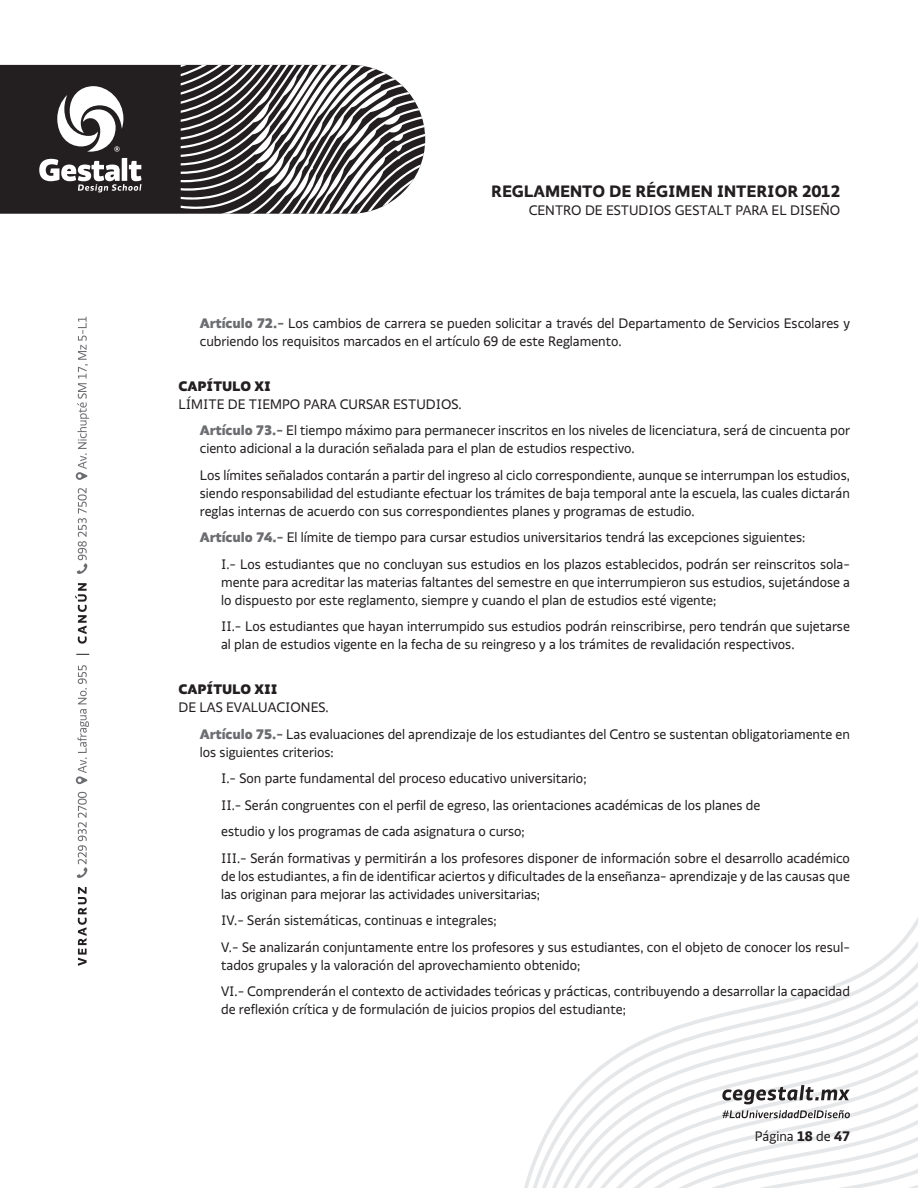
<style>
.page{position:relative;width:918px;height:1188px;background:#fff}
.page>*{position:absolute;margin:0;border:0;box-sizing:border-box;transform-origin:0 0}
.t1{font:700 18px "Gestalt Sans";color:#231f20}
.NUMERACIONES_DE_ARTÍ{font:15px/18px "Gestalt Sans";color:#231f20}
.ARTÍCULOS{font:15px/18px "Gestalt Sans";color:#231f20}
.TEXTO_BASE{font:15px "Gestalt Sans";color:#231f20}
.TEXTO_BASE-2{font:900 15px "Gestalt Sans";color:#231f20}
.s1{font-weight:900;color:#6c6d70}
.s2{font-weight:700}
</style>
<div class="page">
<svg style="left:524px;top:917px;width:394px;height:271px"></svg>
<svg style="left:600px;top:1052px;width:318px;height:136px"></svg>
<svg style="left:78px;top:887px;width:9px;height:79px"></svg>
<svg style="left:76px;top:654px;width:13px;height:1px"></svg>
<svg style="left:75px;top:583px;width:12px;height:61px"></svg>
<div style="left:0;top:65px;width:181px;height:149px;background:#231f20"></div>
<svg style="left:181px;top:65px;width:244px;height:149px"></svg>
<svg style="left:57px;top:86px;width:66px;height:66px"></svg>
<svg style="left:39px;top:158px;width:102px;height:34px"></svg>
<svg style="left:77px;top:792px;width:10px;height:86px"></svg>
<svg style="left:76px;top:665px;width:13px;height:119px"></svg>
<svg style="left:77px;top:488px;width:10px;height:86px"></svg>
<svg style="left:76px;top:317px;width:13px;height:163px"></svg>
<p class="t1" style="left:491px;top:180px;width:351px">REGLAMENTO DE RÉGIMEN INTERIOR 2012</p>
<p class="ARTÍCULOS" style="left:529px;top:201px;width:313px">CENTRO DE ESTUDIOS GESTALT PARA EL DISEÑO</p>
<p class="ARTÍCULOS" style="left:200px;top:314px;width:652px"><span class="s1">Artículo 72.-</span> Los cambios de carrera se pueden solicitar a través del Departamento de Servicios Escolares y cubriendo los requisitos marcados en el artículo 69 de este Reglamento.</p>
<p class="TEXTO_BASE-2" style="left:179px;top:377px;width:94px">CAPÍTULO XI</p>
<p class="TEXTO_BASE" style="left:179px;top:395px;width:285px">LÍMITE DE TIEMPO PARA CURSAR ESTUDIOS.</p>
<p class="ARTÍCULOS" style="left:200px;top:422px;width:652px"><span class="s1">Artículo 73.-</span> El tiempo máximo para permanecer inscritos en los niveles de licenciatura, será de cincuenta por ciento adicional a la duración señalada para el plan de estudios respectivo.</p>
<p class="ARTÍCULOS" style="left:200px;top:466px;width:652px;text-align:justify">Los límites señalados contarán a partir del ingreso al ciclo correspondiente, aunque se interrumpan los estudios, siendo responsabilidad del estudiante efectuar los trámites de baja temporal ante la escuela, las cuales dictarán reglas internas de acuerdo con sus correspondientes planes y programas de estudio.</p>
<p class="ARTÍCULOS" style="left:200px;top:529px;width:607px"><span class="s1">Artículo 74.-</span> El límite de tiempo para cursar estudios universitarios tendrá las excepciones siguientes:</p>
<p class="NUMERACIONES_DE_ARTÍ" style="left:221px;top:555px;width:630px;text-align:justify">I.- Los estudiantes que no concluyan sus estudios en los plazos establecidos, podrán ser reinscritos sola&shy;mente para acreditar las materias faltantes del semestre en que interrumpieron sus estudios, sujetándose a lo dispuesto por este reglamento, siempre y cuando el plan de estudios esté vigente;</p>
<p class="NUMERACIONES_DE_ARTÍ" style="left:221px;top:618px;width:630px">II.- Los estudiantes que hayan interrumpido sus estudios podrán reinscribirse, pero tendrán que sujetarse al plan de estudios vigente en la fecha de su reingreso y a los trámites de revalidación respectivos.</p>
<p class="TEXTO_BASE-2" style="left:179px;top:680px;width:101px">CAPÍTULO XII</p>
<p class="TEXTO_BASE" style="left:179px;top:698px;width:152px">DE LAS EVALUACIONES.</p>
<p class="ARTÍCULOS" style="left:200px;top:725px;width:652px"><span class="s1">Artículo 75.-</span> Las evaluaciones del aprendizaje de los estudiantes del Centro se sustentan obligatoriamente en los siguientes criterios:</p>
<p class="NUMERACIONES_DE_ARTÍ" style="left:221px;top:770px;width:367px">I.- Son parte fundamental del proceso educativo universitario;</p>
<p class="NUMERACIONES_DE_ARTÍ" style="left:221px;top:796px;width:541px">II.- Serán congruentes con el perfil de egreso, las orientaciones académicas de los planes de</p>
<p class="NUMERACIONES_DE_ARTÍ" style="left:221px;top:823px;width:305px">estudio y los programas de cada asignatura o curso;</p>
<p class="NUMERACIONES_DE_ARTÍ" style="left:221px;top:849px;width:630px;text-align:justify">III.- Serán formativas y permitirán a los profesores disponer de información sobre el desarrollo académico de los estudiantes, a fin de identificar aciertos y dificultades de la enseñanza- aprendizaje y de las causas que las originan para mejorar las actividades universitarias;</p>
<p class="NUMERACIONES_DE_ARTÍ" style="left:221px;top:912px;width:277px">IV.- Serán sistemáticas, continuas e integrales;</p>
<p class="NUMERACIONES_DE_ARTÍ" style="left:221px;top:938px;width:630px">V.- Se analizarán conjuntamente entre los profesores y sus estudiantes, con el objeto de conocer los resul&shy;tados grupales y la valoración del aprovechamiento obtenido;</p>
<p class="NUMERACIONES_DE_ARTÍ" style="left:221px;top:983px;width:630px">VI.- Comprenderán el contexto de actividades teóricas y prácticas, contribuyendo a desarrollar la capacidad de reflexión crítica y de formulación de juicios propios del estudiante;</p>
<p class="ARTÍCULOS" style="left:755px;top:1128px;width:97px">Página <span class="s2">18</span> de <span class="s2">47</span></p>
</div>
